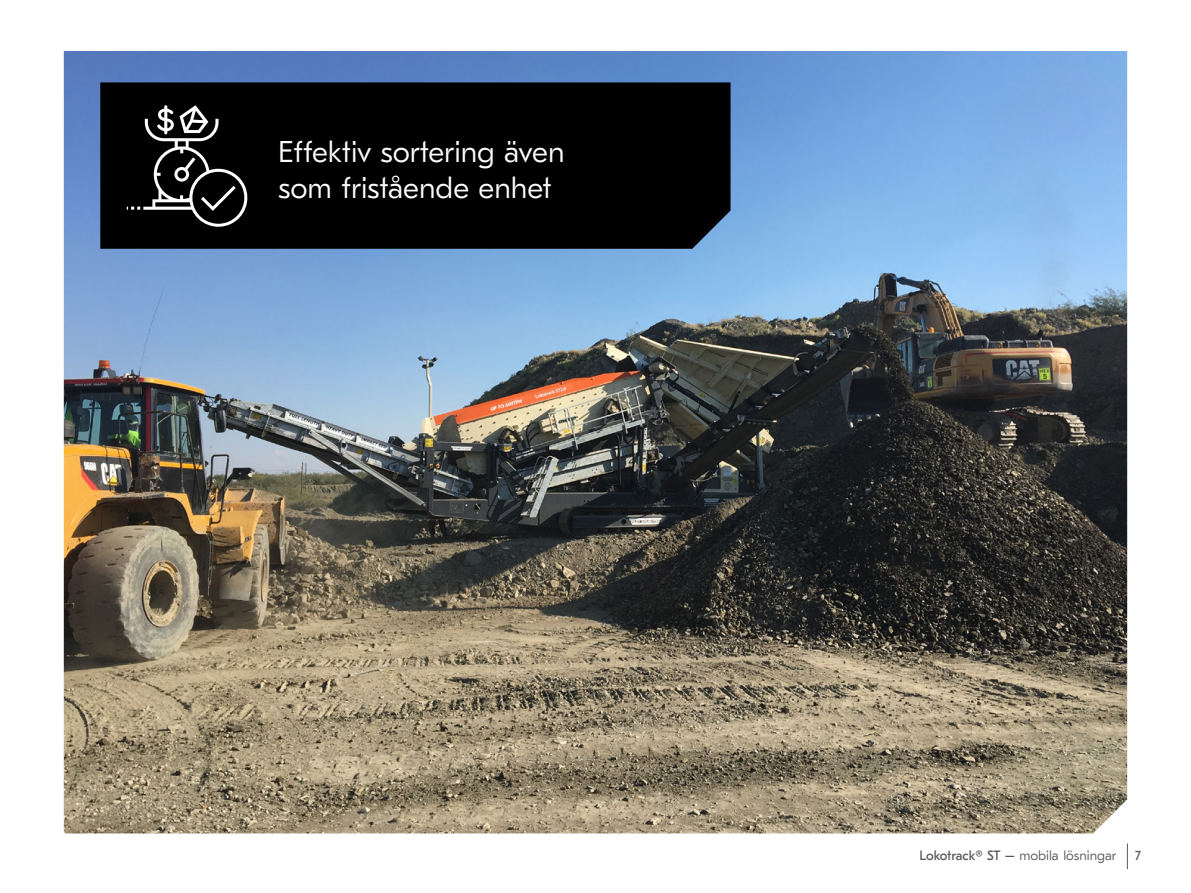
<style>
.page{position:relative;width:1191px;height:893px;background:#fff}
.page>*{position:absolute;margin:0;border:0;box-sizing:border-box;transform-origin:0 0}
.t1{font:300 30px/36px "GT Eesti Pro Text";color:#fff}
.t2{font:300 13.5px "GT Eesti Pro Text";color:#585857}
.t3{font:13.5px "GT Eesti Pro Text";color:#585857}
.s1{font-weight:400}
</style>
<div class="page">
<img style="left:64px;top:51px;width:1063px;height:782px">
<div style="left:100px;top:82px;width:630px;height:167px;background:#000"></div>
<svg style="left:127px;top:105px;width:124px;height:123px"></svg>
<svg style="left:1127px;top:843px;width:1px;height:26px"></svg>
<p class="t1" style="left:278px;top:134px;width:288px">Effektiv sortering även som fristående enhet</p>
<p class="t2" style="left:919px;top:847px;width:198px"><span class="s1">Lokotrack® ST –</span> mobila lösningar</p>
<p class="t3" style="left:1135px;top:848px;width:7px">7</p>
</div>
